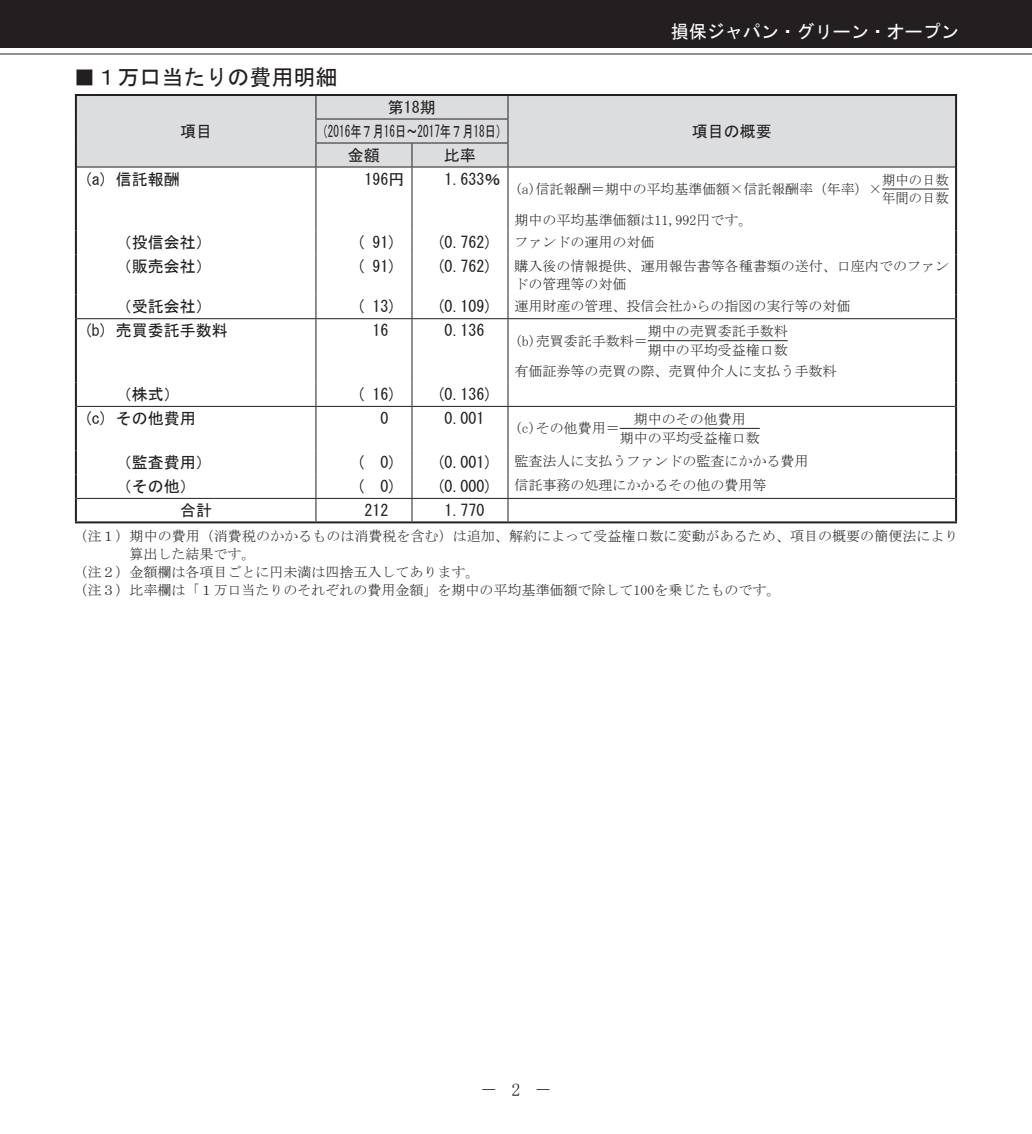
<style>
.page{position:relative;width:1032px;height:1134px;background:#fff}
.page>*{position:absolute;margin:0;border:0;box-sizing:border-box;transform-origin:0 0}
.t1{font:22px "MS Gothic";color:#231f20}
.t2{font:18px "MS Gothic";color:#fff}
.t3{font:18px "MS Mincho";color:#231f20}
.t4{font:16px/23.8px "MS Gothic";color:#231f20;text-align:center}
.t5{font:14px/18.4px "MS Mincho";color:#231f20}
.t6{font:14px/18.4px "MS Mincho";color:#231f20;scale:.95 1}
</style>
<div class="page">
<div style="left:0;top:0;width:1032px;height:48px;background:#231f20"></div>
<hr style="left:0;top:53px;width:1032px;height:1px;background:#231f20">
<div style="left:77px;top:96px;width:878px;height:70px;background:#dcdddf"></div>
<svg style="left:315px;top:96px;width:1px;height:70px"></svg>
<svg style="left:411px;top:144px;width:1px;height:22px"></svg>
<svg style="left:507px;top:96px;width:1px;height:70px"></svg>
<hr style="left:315px;top:118px;width:193px;height:2px;background:#231f20">
<hr style="left:315px;top:142px;width:193px;height:2px;background:#231f20">
<hr style="left:77px;top:166px;width:239px;height:2px;background:#231f20">
<hr style="left:315px;top:167px;width:1px;height:64px;background:#231f20">
<hr style="left:316px;top:166px;width:639px;height:2px;background:#231f20">
<hr style="left:411px;top:167px;width:1px;height:64px;background:#231f20">
<hr style="left:507px;top:167px;width:1px;height:64px;background:#231f20">
<svg style="left:315px;top:231px;width:1px;height:24px"></svg>
<svg style="left:411px;top:231px;width:1px;height:24px"></svg>
<svg style="left:507px;top:231px;width:1px;height:24px"></svg>
<hr style="left:315px;top:255px;width:1px;height:40px;background:#231f20">
<hr style="left:411px;top:255px;width:1px;height:40px;background:#231f20">
<hr style="left:507px;top:255px;width:1px;height:40px;background:#231f20">
<svg style="left:315px;top:295px;width:1px;height:23px"></svg>
<svg style="left:411px;top:295px;width:1px;height:23px"></svg>
<svg style="left:507px;top:295px;width:1px;height:23px"></svg>
<hr style="left:77px;top:318px;width:239px;height:1px;background:#231f20">
<hr style="left:315px;top:319px;width:1px;height:63px;background:#231f20">
<hr style="left:316px;top:318px;width:639px;height:1px;background:#231f20">
<hr style="left:411px;top:319px;width:1px;height:63px;background:#231f20">
<hr style="left:507px;top:319px;width:1px;height:63px;background:#231f20">
<svg style="left:315px;top:382px;width:1px;height:24px"></svg>
<svg style="left:411px;top:382px;width:1px;height:24px"></svg>
<svg style="left:507px;top:382px;width:1px;height:24px"></svg>
<hr style="left:315px;top:407px;width:1px;height:43px;background:#231f20">
<hr style="left:508px;top:406px;width:447px;height:1px;background:#231f20">
<hr style="left:411px;top:407px;width:1px;height:43px;background:#231f20">
<hr style="left:507px;top:407px;width:1px;height:43px;background:#231f20">
<hr style="left:77px;top:498px;width:878px;height:1px;background:#231f20">
<svg style="left:315px;top:450px;width:1px;height:71px"></svg>
<svg style="left:411px;top:450px;width:1px;height:71px"></svg>
<svg style="left:507px;top:450px;width:1px;height:71px"></svg>
<hr style="left:75px;top:94px;width:241px;height:2px;background:#231f20">
<hr style="left:75px;top:96px;width:2px;height:23px;background:#231f20">
<hr style="left:75px;top:119px;width:2px;height:24px;background:#231f20">
<hr style="left:75px;top:143px;width:2px;height:24px;background:#231f20">
<hr style="left:316px;top:94px;width:641px;height:2px;background:#231f20">
<hr style="left:955px;top:96px;width:2px;height:23px;background:#231f20">
<hr style="left:955px;top:119px;width:2px;height:24px;background:#231f20">
<hr style="left:955px;top:143px;width:2px;height:24px;background:#231f20">
<hr style="left:75px;top:167px;width:2px;height:64px;background:#231f20">
<hr style="left:955px;top:167px;width:2px;height:64px;background:#231f20">
<hr style="left:75px;top:231px;width:2px;height:24px;background:#231f20">
<hr style="left:955px;top:231px;width:2px;height:24px;background:#231f20">
<hr style="left:75px;top:255px;width:2px;height:40px;background:#231f20">
<hr style="left:955px;top:255px;width:2px;height:40px;background:#231f20">
<hr style="left:75px;top:295px;width:2px;height:24px;background:#231f20">
<hr style="left:955px;top:295px;width:2px;height:24px;background:#231f20">
<hr style="left:75px;top:319px;width:2px;height:63px;background:#231f20">
<hr style="left:955px;top:319px;width:2px;height:63px;background:#231f20">
<hr style="left:955px;top:382px;width:2px;height:24px;background:#231f20">
<hr style="left:75px;top:382px;width:2px;height:24px;background:#231f20">
<hr style="left:75px;top:406px;width:2px;height:44px;background:#231f20">
<hr style="left:955px;top:406px;width:2px;height:44px;background:#231f20">
<hr style="left:955px;top:450px;width:2px;height:24px;background:#231f20">
<hr style="left:955px;top:474px;width:2px;height:24px;background:#231f20">
<hr style="left:75px;top:450px;width:2px;height:24px;background:#231f20">
<hr style="left:75px;top:474px;width:2px;height:24px;background:#231f20">
<hr style="left:75px;top:498px;width:2px;height:23px;background:#231f20">
<hr style="left:955px;top:498px;width:2px;height:23px;background:#231f20">
<hr style="left:75px;top:521px;width:882px;height:2px;background:#231f20">
<hr style="left:77px;top:406px;width:431px;height:1px;background:#231f20">
<hr style="left:882px;top:188px;width:67px;height:2px;background:#231f20">
<hr style="left:648px;top:340px;width:140px;height:1px;background:#231f20">
<hr style="left:620px;top:428px;width:140px;height:1px;background:#231f20">
<h1 class="t1" style="left:73px;top:66px;width:266px">■１万口当たりの費用明細</h1>
<p class="t4" style="left:180px;top:119px;width:33px">項目</p>
<p class="t4" style="left:317px;top:95px;width:192px">第18期<br>（2016年７月16日～2017年７月18日）</p>
<p class="t4" style="left:348px;top:143px;width:33px">金額</p>
<p class="t4" style="left:444px;top:143px;width:33px">比率</p>
<p class="t4" style="left:84px;top:167px;width:97px">(a) 信託報酬</p>
<p class="t4" style="left:364px;top:167px;width:41px">196円</p>
<p class="t4" style="left:444px;top:167px;width:57px">1.633％</p>
<p class="t2" style="left:671px;top:23px;width:289px">損保ジャパン・グリーン・オープン</p>
<p class="t4" style="left:692px;top:119px;width:81px">項目の概要</p>
<p class="t5" style="left:515px;top:180px;width:369px">(a)信託報酬＝期中の平均基準価額×信託報酬率（年率）×</p>
<p class="t6" style="left:882px;top:171px;width:71px">期中の日数年間の日数</p>
<p class="t5" style="left:514px;top:210px;width:239px">期中の平均基準価額は11,992円です。</p>
<p class="t4" style="left:116px;top:231px;width:97px">（投信会社）</p>
<p class="t4" style="left:356px;top:231px;width:41px">( 91)</p>
<p class="t4" style="left:436px;top:231px;width:57px">(0.762)</p>
<p class="t5" style="left:514px;top:232px;width:141px">ファンドの運用の対価</p>
<p class="t4" style="left:116px;top:255px;width:97px">（販売会社）</p>
<p class="t4" style="left:356px;top:255px;width:41px">( 91)</p>
<p class="t4" style="left:436px;top:255px;width:57px">(0.762)</p>
<p class="t5" style="left:514px;top:257px;width:436px">購入後の情報提供、運用報告書等各種書類の送付、口座内でのファンドの管理等の対価</p>
<p class="t4" style="left:116px;top:295px;width:97px">（受託会社）</p>
<p class="t4" style="left:356px;top:295px;width:41px">( 13)</p>
<p class="t4" style="left:436px;top:295px;width:57px">(0.109)</p>
<p class="t5" style="left:514px;top:296px;width:337px">運用財産の管理、投信会社からの指図の実行等の対価</p>
<p class="t4" style="left:84px;top:319px;width:145px">(b) 売買委託手数料</p>
<p class="t4" style="left:372px;top:319px;width:17px">16</p>
<p class="t4" style="left:444px;top:319px;width:41px">0.136</p>
<p class="t5" style="left:515px;top:331px;width:134px">(b)売買委託手数料＝</p>
<p class="t5" style="left:648px;top:322px;width:141px">期中の売買委託手数料期中の平均受益権口数</p>
<p class="t5" style="left:514px;top:362px;width:323px">有価証券等の売買の際、売買仲介人に支払う手数料</p>
<p class="t4" style="left:116px;top:382px;width:65px">（株式）</p>
<p class="t4" style="left:356px;top:382px;width:41px">( 16)</p>
<p class="t4" style="left:436px;top:382px;width:57px">(0.136)</p>
<p class="t4" style="left:84px;top:406px;width:113px">(c) その他費用</p>
<p class="t4" style="left:380px;top:406px;width:9px">0</p>
<p class="t4" style="left:444px;top:406px;width:41px">0.001</p>
<p class="t5" style="left:515px;top:419px;width:106px">(c)その他費用＝</p>
<p class="t5" style="left:620px;top:410px;width:141px;text-align:center">期中のその他費用<br>期中の平均受益権口数</p>
<p class="t4" style="left:116px;top:450px;width:97px">（監査費用）</p>
<p class="t4" style="left:356px;top:450px;width:41px">(　0)</p>
<p class="t4" style="left:436px;top:450px;width:57px">(0.001)</p>
<p class="t5" style="left:514px;top:452px;width:295px">監査法人に支払うファンドの監査にかかる費用</p>
<p class="t4" style="left:116px;top:474px;width:81px">（その他）</p>
<p class="t4" style="left:356px;top:474px;width:41px">(　0)</p>
<p class="t4" style="left:436px;top:474px;width:57px">(0.000)</p>
<p class="t5" style="left:514px;top:476px;width:253px">信託事務の処理にかかるその他の費用等</p>
<p class="t4" style="left:180px;top:498px;width:33px">合計</p>
<p class="t4" style="left:364px;top:498px;width:25px">212</p>
<p class="t4" style="left:444px;top:498px;width:41px">1.770</p>
<p class="t5" style="left:73px;top:527px;width:887px">（注１）期中の費用（消費税のかかるものは消費税を含む）は追加、解約によって受益権口数に変動があるため、項目の概要の簡便法により</p>
<p class="t5" style="left:129px;top:545px;width:128px">算出した結果です。</p>
<p class="t5" style="left:73px;top:563px;width:408px">（注２）金額欄は各項目ごとに円未満は四捨五入してあります。</p>
<p class="t5" style="left:73px;top:581px;width:709px">（注３）比率欄は「１万口当たりのそれぞれの費用金額」を期中の平均基準価額で除して100を乗じたものです。</p>
<p class="t3" style="left:511px;top:1081px;width:10px">2</p>
<p class="t3" style="left:480px;top:1081px;width:73px">－　　－</p>
</div>
